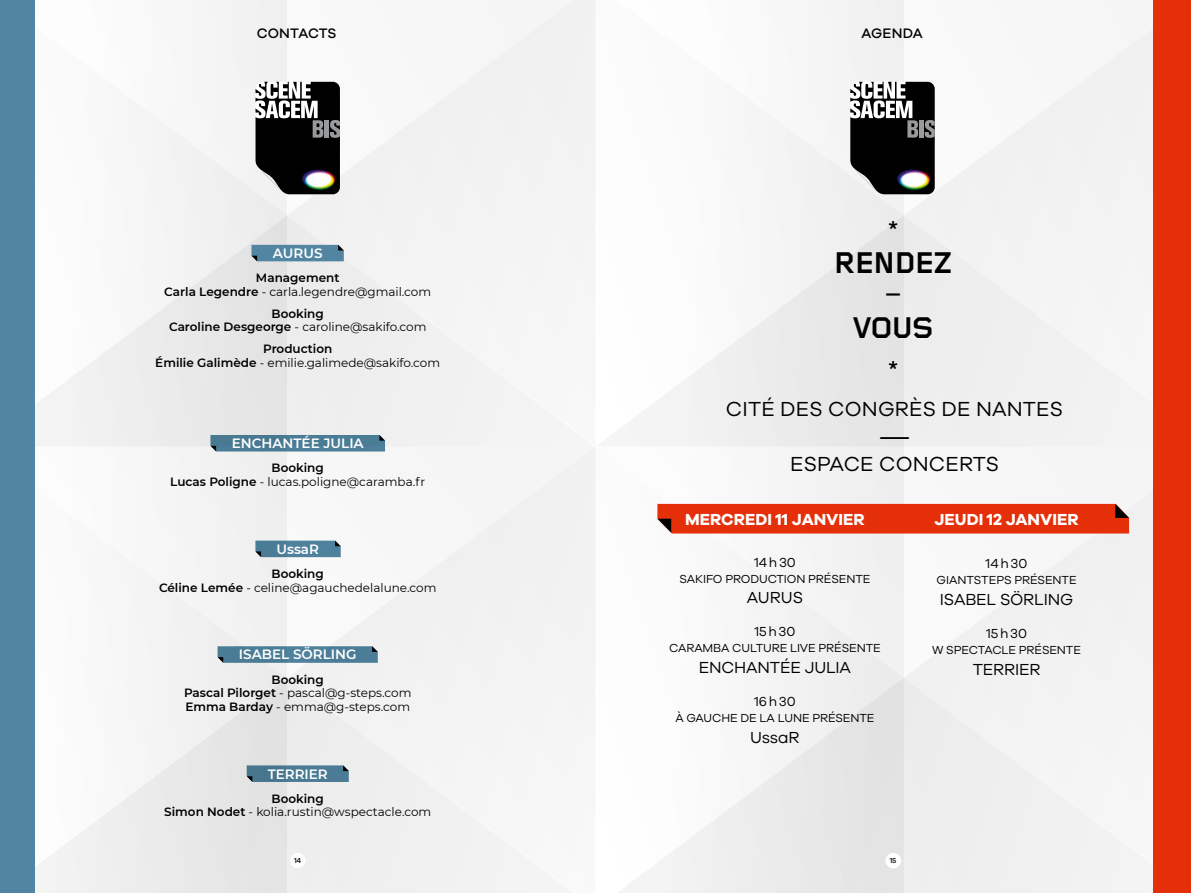
<style>
.page{position:relative;width:1191px;height:893px;background:#fff}
.page>*{position:absolute;margin:0;border:0;box-sizing:border-box;transform-origin:0 0}
.t1{font:700 31.05px "Foundry Gridnik";letter-spacing:-.05em;color:#000}
.t2{font:31.05px "Galano Grotesque";color:#000}
.t3{font:21px "Galano Grotesque";letter-spacing:.01em;color:#000}
.t4{font:700 18px "Foundry Gridnik";color:#000}
.t5{font:16.5px "Galano Grotesque";letter-spacing:-.01em;color:#000}
.t6{font:700 16.5px "Galano Grotesque";color:#fff}
.t7{font:500 14.1px "Galano Grotesque";color:#000}
.t8{font:600 13.5px "Montserrat";color:#fff}
.t9{font:13.5px "Galano Grotesque";color:#000}
.t10{font:12px/13.5px "Montserrat";color:#000;text-align:center}
.t11{font:12px "Galano Grotesque";letter-spacing:-.01em;color:#000}
.t12{font:600 12px/13.5px "Montserrat";color:#000;text-align:center}
.t13{font:500 7.5px "Galano Grotesque";color:#000}
.s1{font-weight:600}
.s2{font-weight:400}
</style>
<div class="page">
<div style="left:904px;top:29px;width:249px;height:417px;background:#f2f2f2"></div>
<div style="left:904px;top:446px;width:249px;height:447px;background:#f2f2f2"></div>
<div style="left:595px;top:0;width:309px;height:893px;background:linear-gradient(to right,#fff,#e8e8e8)"></div>
<div style="left:287px;top:0;width:308px;height:446px;background:#f3f3f3"></div>
<div style="left:287px;top:446px;width:308px;height:447px;background:#f3f3f3"></div>
<svg style="left:34px;top:0;width:253px;height:893px;fill:#f4f4f4"></svg>
<div style="left:1153px;top:0;width:38px;height:893px;background:#e52f08"></div>
<svg style="left:850px;top:82px;width:84px;height:112px"></svg>
<div style="left:657px;top:504px;width:472px;height:29px;background:#e52f08"></div>
<div style="left:0;top:0;width:34px;height:893px;background:#5185a1"></div>
<svg style="left:251px;top:245px;width:93px;height:16px"></svg>
<div style="left:210px;top:435px;width:175px;height:16px;background:#4b7c96"></div>
<svg style="left:255px;top:541px;width:86px;height:16px"></svg>
<svg style="left:217px;top:646px;width:161px;height:17px;background:#52809a"></svg>
<svg style="left:247px;top:765px;width:102px;height:17px;background:#4f7b93"></svg>
<svg style="left:255px;top:82px;width:85px;height:112px"></svg>
<div style="left:885px;top:853px;width:16px;height:15px;background:#fff;border-radius:50%"></div>
<div style="left:290px;top:853px;width:15px;height:15px;background:#fff;border-radius:50%"></div>
<p class="t7" style="left:257px;top:25px;width:81px">CONTACTS</p>
<p class="t8" style="left:273px;top:246px;width:51px">AURUS</p>
<p class="t10" style="left:164px;top:272px;width:268px"><span class="s1">Management<br>Carla Legendre</span> - carla.legendre@gmail.com</p>
<p class="t12" style="left:169px;top:307px;width:259px">Booking<br>Caroline Desgeorge <span class="s2">- caroline@sakifo.com</span></p>
<p class="t10" style="left:155px;top:343px;width:286px"><span class="s1">Production<br>Émilie Galimède</span> - emilie.galimede@sakifo.com</p>
<p class="t8" style="left:232px;top:436px;width:133px">ENCHANTÉE JULIA</p>
<p class="t10" style="left:170px;top:462px;width:256px"><span class="s1">Booking<br>Lucas Poligne</span> - lucas.poligne@caramba.fr</p>
<p class="t8" style="left:276px;top:542px;width:44px">UssaR</p>
<p class="t10" style="left:159px;top:567px;width:279px"><span class="s1">Booking<br>Céline Lemée</span> - celine@agauchedelalune.com</p>
<p class="t8" style="left:239px;top:647px;width:119px">ISABEL SÖRLING</p>
<p class="t10" style="left:184px;top:673px;width:229px"><span class="s1">Booking<br>Pascal Pilorget</span> - pascal@g-steps.com<br><span class="s1">Emma Barday</span> - emma@g-steps.com</p>
<p class="t8" style="left:268px;top:766px;width:62px">TERRIER</p>
<p class="t10" style="left:164px;top:792px;width:268px"><span class="s1">Booking<br>Simon Nodet</span> - kolia.rustin@wspectacle.com</p>
<p class="t13" style="left:294px;top:856px;width:8px">14</p>
<p class="t7" style="left:861px;top:25px;width:63px">AGENDA</p>
<h3 class="t4" style="left:888px;top:216px;width:12px">*</h3>
<h1 class="t1" style="left:833px;top:244px;width:121px">RENDEZ</h1>
<h1 class="t2" style="left:884px;top:276px;width:20px">−</h1>
<h1 class="t1" style="left:852px;top:310px;width:82px">VOUS</h1>
<h3 class="t4" style="left:888px;top:356px;width:12px">*</h3>
<h2 class="t3" style="left:726px;top:398px;width:339px">CITÉ DES CONGRÈS DE NANTES</h2>
<h1 class="t2" style="left:878px;top:418px;width:34px">—</h1>
<h2 class="t3" style="left:790px;top:453px;width:210px">ESPACE CONCERTS</h2>
<h3 class="t6" style="left:685px;top:510px;width:181px">MERCREDI 11 JANVIER</h3>
<p class="t9" style="left:754px;top:555px;width:43px">14 h 30</p>
<p class="t11" style="left:679px;top:572px;width:192px">SAKIFO PRODUCTION PRÉSENTE</p>
<h3 class="t5" style="left:747px;top:588px;width:58px">AURUS</h3>
<p class="t9" style="left:754px;top:624px;width:43px">15 h 30</p>
<p class="t11" style="left:669px;top:641px;width:213px">CARAMBA CULTURE LIVE PRÉSENTE</p>
<h3 class="t5" style="left:699px;top:658px;width:154px">ENCHANTÉE JULIA</h3>
<p class="t9" style="left:754px;top:694px;width:43px">16 h 30</p>
<p class="t11" style="left:675px;top:711px;width:201px">À GAUCHE DE LA LUNE PRÉSENTE</p>
<h3 class="t5" style="left:750px;top:728px;width:51px">UssaR</h3>
<h3 class="t6" style="left:934px;top:510px;width:145px">JEUDI 12 JANVIER</h3>
<p class="t9" style="left:985px;top:556px;width:43px">14 h 30</p>
<p class="t11" style="left:936px;top:573px;width:142px">GIANTSTEPS PRÉSENTE</p>
<h3 class="t5" style="left:940px;top:590px;width:135px">ISABEL SÖRLING</h3>
<p class="t9" style="left:986px;top:626px;width:43px">15 h 30</p>
<p class="t11" style="left:932px;top:644px;width:150px">W SPECTACLE PRÉSENTE</p>
<h3 class="t5" style="left:972px;top:660px;width:69px">TERRIER</h3>
<p class="t13" style="left:890px;top:856px;width:8px">15</p>
</div>
